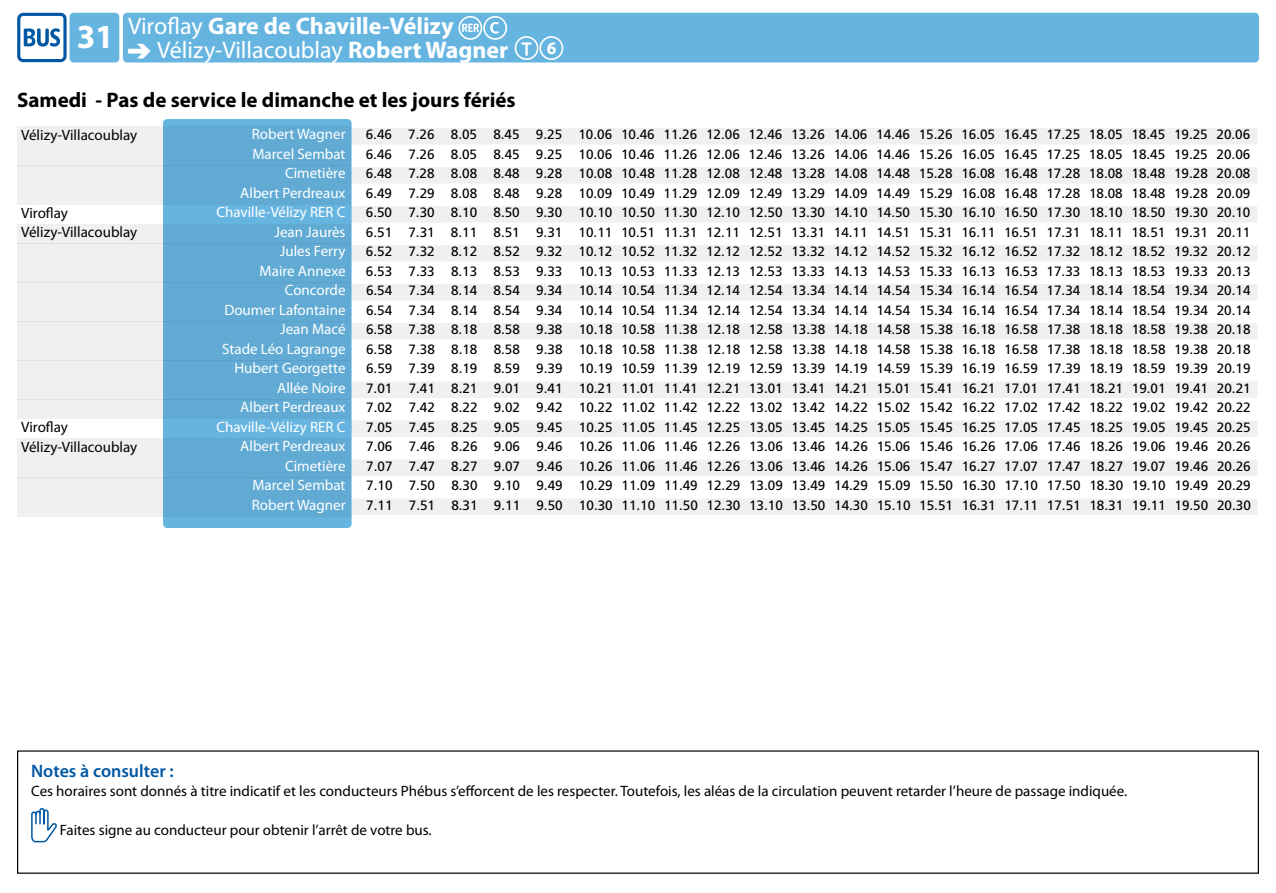
<style>
.page{position:relative;width:1276px;height:893px;background:#fff}
.page>*{position:absolute;margin:0;border:0;box-sizing:border-box;transform-origin:0 0}
.t1{font:700 24px/24px "Myriad Pro";color:#fff}
.t2{font:700 21px "Myriad Pro";color:#000}
.t3{font:600 18px "Myriad Pro";color:#0057a3}
.t4{font:700 17.1px "Ubuntu";color:#fff}
.t5{font:15px/19.5px "Myriad Pro";color:#000}
.t6{font:15px/19.5px "Myriad Pro";color:#fff;text-align:right}
.t7{font:13.5px/19.5px "Frutiger";color:#000;text-align:justify}
.s1{font-size:33.75px}
.s2{font-weight:400}
</style>
<div class="page">
<div style="left:17px;top:750px;width:1242px;height:124px;border:1px solid #000"></div>
<svg style="left:31px;top:808px;width:26px;height:34px"></svg>
<svg style="left:17px;top:12px;width:54px;height:51px"></svg>
<div style="left:213px;top:126px;width:1046px;height:20px;background:#f0f0f1;border:2px solid #fff"></div>
<div style="left:213px;top:282px;width:1046px;height:20px;background:#f0f0f1;border:2px solid #fff"></div>
<div style="left:213px;top:321px;width:1046px;height:20px;background:#f0f0f1;border:2px solid #fff"></div>
<div style="left:213px;top:380px;width:1046px;height:19px;background:#f0f0f1;border:2px solid #fff"></div>
<div style="left:213px;top:419px;width:1046px;height:19px;background:#f0f0f1;border:2px solid #fff"></div>
<div style="left:213px;top:458px;width:1046px;height:19px;background:#f0f0f1;border:2px solid #fff"></div>
<div style="left:213px;top:497px;width:1046px;height:19px;background:#f0f0f1;border:2px solid #fff"></div>
<div style="left:213px;top:166px;width:1046px;height:19px;background:#f0f0f1;border:2px solid #fff"></div>
<div style="left:213px;top:205px;width:1046px;height:19px;background:#f0f0f1;border:2px solid #fff"></div>
<div style="left:213px;top:244px;width:1046px;height:19px;background:#f0f0f1;border:2px solid #fff"></div>
<div style="left:163px;top:119px;width:188px;height:409px;background:#66b5e1;border-radius:4px"></div>
<svg style="left:17px;top:185px;width:334px;height:19px;fill:#60aad4"></svg>
<svg style="left:17px;top:204px;width:334px;height:1px"></svg>
<svg style="left:17px;top:126px;width:334px;height:20px;fill:#60aad4"></svg>
<svg style="left:17px;top:146px;width:334px;height:19px;fill:#60aad4"></svg>
<svg style="left:17px;top:165px;width:334px;height:20px;fill:#60aad4"></svg>
<svg style="left:17px;top:243px;width:334px;height:20px;fill:#60aad4"></svg>
<svg style="left:17px;top:263px;width:334px;height:19px;fill:#60aad4"></svg>
<svg style="left:17px;top:282px;width:334px;height:20px;fill:#60aad4"></svg>
<svg style="left:17px;top:302px;width:334px;height:19px;fill:#60aad4"></svg>
<svg style="left:17px;top:321px;width:334px;height:20px;fill:#60aad4"></svg>
<svg style="left:17px;top:341px;width:334px;height:19px;fill:#60aad4"></svg>
<svg style="left:17px;top:360px;width:334px;height:20px;fill:#60aad4"></svg>
<svg style="left:17px;top:380px;width:334px;height:19px;fill:#60aad4"></svg>
<svg style="left:17px;top:399px;width:334px;height:20px;fill:#60aad4"></svg>
<svg style="left:17px;top:438px;width:334px;height:20px;fill:#60aad4"></svg>
<svg style="left:17px;top:458px;width:334px;height:19px;fill:#60aad4"></svg>
<svg style="left:17px;top:477px;width:334px;height:20px;fill:#60aad4"></svg>
<svg style="left:17px;top:497px;width:334px;height:19px;fill:#60aad4"></svg>
<svg style="left:17px;top:224px;width:334px;height:19px;fill:#60aad4"></svg>
<div style="left:70px;top:13px;width:49px;height:50px;background:#66b5e1;border-radius:4px"></div>
<div style="left:123px;top:13px;width:1136px;height:50px;background:#66b5e1;border-radius:4px"></div>
<svg style="left:458px;top:16px;width:49px;height:24px"></svg>
<svg style="left:514px;top:36px;width:49px;height:24px"></svg>
<h1 class="t1" style="left:128px;top:15px;width:382px;text-indent:-51px"><span class="s1">31</span> <span class="s2">Viroflay</span> Gare de Chaville-Vélizy<br><sub>é</sub> <span class="s2">Vélizy-Villacoublay</span> Robert Wagner</h1>
<h2 class="t2" style="left:17px;top:88px;width:500px">Samedi - Pas de service le dimanche et les jours fériés</h2>
<p class="t4" style="left:547px;top:38px;width:11px">6</p>
<p class="t5" style="left:21px;top:125px;width:117px">Vélizy-Villacoublay</p>
<p class="t5" style="left:21px;top:203px;width:117px">Viroflay<br>Vélizy-Villacoublay</p>
<p class="t5" style="left:21px;top:418px;width:117px">Viroflay<br>Vélizy-Villacoublay</p>
<p class="t6" style="left:216px;top:125px;width:131px">Robert Wagner<br>Marcel Sembat<br>Cimetière<br>Albert Perdreaux<br>Chaville-Vélizy RER C<br>Jean Jaurès<br>Jules Ferry<br>Maire Annexe<br>Concorde<br>Doumer Lafontaine<br>Jean Macé<br>Stade Léo Lagrange<br>Hubert Georgette<br>Allée Noire<br>Albert Perdreaux<br>Chaville-Vélizy RER C<br>Albert Perdreaux<br>Cimetière<br>Marcel Sembat<br>Robert Wagner</p>
<p class="t7" style="left:366px;top:125px;width:886px">6.46 7.26 8.05 8.45 9.25 10.06 10.46 11.26 12.06 12.46 13.26 14.06 14.46 15.26 16.05 16.45 17.25 18.05 18.45 19.25 20.06<br>6.46 7.26 8.05 8.45 9.25 10.06 10.46 11.26 12.06 12.46 13.26 14.06 14.46 15.26 16.05 16.45 17.25 18.05 18.45 19.25 20.06<br>6.48 7.28 8.08 8.48 9.28 10.08 10.48 11.28 12.08 12.48 13.28 14.08 14.48 15.28 16.08 16.48 17.28 18.08 18.48 19.28 20.08<br>6.49 7.29 8.08 8.48 9.28 10.09 10.49 11.29 12.09 12.49 13.29 14.09 14.49 15.29 16.08 16.48 17.28 18.08 18.48 19.28 20.09<br>6.50 7.30 8.10 8.50 9.30 10.10 10.50 11.30 12.10 12.50 13.30 14.10 14.50 15.30 16.10 16.50 17.30 18.10 18.50 19.30 20.10<br>6.51 7.31 8.11 8.51 9.31 10.11 10.51 11.31 12.11 12.51 13.31 14.11 14.51 15.31 16.11 16.51 17.31 18.11 18.51 19.31 20.11<br>6.52 7.32 8.12 8.52 9.32 10.12 10.52 11.32 12.12 12.52 13.32 14.12 14.52 15.32 16.12 16.52 17.32 18.12 18.52 19.32 20.12<br>6.53 7.33 8.13 8.53 9.33 10.13 10.53 11.33 12.13 12.53 13.33 14.13 14.53 15.33 16.13 16.53 17.33 18.13 18.53 19.33 20.13<br>6.54 7.34 8.14 8.54 9.34 10.14 10.54 11.34 12.14 12.54 13.34 14.14 14.54 15.34 16.14 16.54 17.34 18.14 18.54 19.34 20.14<br>6.54 7.34 8.14 8.54 9.34 10.14 10.54 11.34 12.14 12.54 13.34 14.14 14.54 15.34 16.14 16.54 17.34 18.14 18.54 19.34 20.14<br>6.58 7.38 8.18 8.58 9.38 10.18 10.58 11.38 12.18 12.58 13.38 14.18 14.58 15.38 16.18 16.58 17.38 18.18 18.58 19.38 20.18<br>6.58 7.38 8.18 8.58 9.38 10.18 10.58 11.38 12.18 12.58 13.38 14.18 14.58 15.38 16.18 16.58 17.38 18.18 18.58 19.38 20.18<br>6.59 7.39 8.19 8.59 9.39 10.19 10.59 11.39 12.19 12.59 13.39 14.19 14.59 15.39 16.19 16.59 17.39 18.19 18.59 19.39 20.19<br>7.01 7.41 8.21 9.01 9.41 10.21 11.01 11.41 12.21 13.01 13.41 14.21 15.01 15.41 16.21 17.01 17.41 18.21 19.01 19.41 20.21<br>7.02 7.42 8.22 9.02 9.42 10.22 11.02 11.42 12.22 13.02 13.42 14.22 15.02 15.42 16.22 17.02 17.42 18.22 19.02 19.42 20.22<br>7.05 7.45 8.25 9.05 9.45 10.25 11.05 11.45 12.25 13.05 13.45 14.25 15.05 15.45 16.25 17.05 17.45 18.25 19.05 19.45 20.25<br>7.06 7.46 8.26 9.06 9.46 10.26 11.06 11.46 12.26 13.06 13.46 14.26 15.06 15.46 16.26 17.06 17.46 18.26 19.06 19.46 20.26<br>7.07 7.47 8.27 9.07 9.46 10.26 11.06 11.46 12.26 13.06 13.46 14.26 15.06 15.47 16.27 17.07 17.47 18.27 19.07 19.46 20.26<br>7.10 7.50 8.30 9.10 9.49 10.29 11.09 11.49 12.29 13.09 13.49 14.29 15.09 15.50 16.30 17.10 17.50 18.30 19.10 19.49 20.29<br>7.11 7.51 8.31 9.11 9.50 10.30 11.10 11.50 12.30 13.10 13.50 14.30 15.10 15.51 16.31 17.11 17.51 18.31 19.11 19.50 20.30</p>
<h3 class="t3" style="left:31px;top:761px;width:144px">Notes à consulter :</h3>
<p class="t5" style="left:31px;top:782px;width:1097px">Ces horaires sont donnés à titre indicatif et les conducteurs Phébus s’efforcent de les respecter. Toutefois, les aléas de la circulation peuvent retarder l’heure de passage indiquée.</p>
<p class="t5" style="left:60px;top:821px;width:373px">Faites signe au conducteur pour obtenir l’arrêt de votre bus.</p>
</div>
